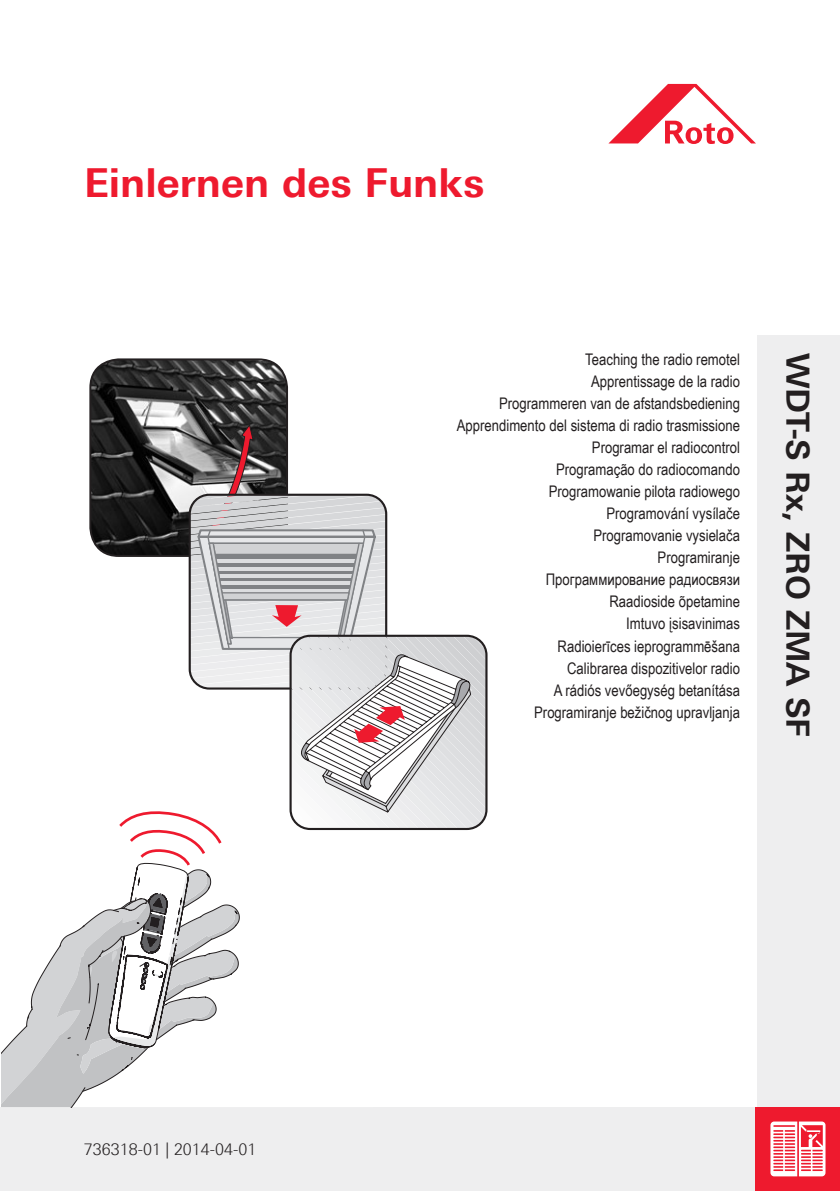
<style>
.page{position:relative;width:840px;height:1191px;background:#fff}
.page>*{position:absolute;margin:0;border:0;box-sizing:border-box;transform-origin:0 0}
.t1{font:700 40px "LT Univers Basic";color:#ee1a2e}
.t2{font:700 32px "LT Univers Basic";color:#231f20}
.t3{font:16px/22px "Arial Narrow";color:#231f20;text-align:right}
.t4{font:300 16px "LT Univers Basic";color:#231f20}
</style>
<div class="page">
<svg style="left:608px;top:84px;width:147px;height:60px"></svg>
<div style="left:0;top:1107px;width:821px;height:84px;background:#eeeeef"></div>
<div style="left:756px;top:336px;width:83px;height:771px;background:#eeeeef"></div>
<div style="left:755px;top:1107px;width:84px;height:84px;background:#ee1a2e"></div>
<svg style="left:770px;top:1121px;width:55px;height:55px"></svg>
<img style="left:92px;top:360px;width:193px;height:64px">
<svg style="left:1px;top:424px;width:485px;height:683px"></svg>
<h1 class="t1" style="left:84px;top:158px;width:402px">Einlernen des Funks</h1>
<p class="t3" style="left:456px;top:348px;width:284px">Teaching the radio remotel<br>Apprentissage de la radio<br>Programmeren van de afstandsbediening<br>Apprendimento del sistema di radio trasmissione<br>Programar el radiocontrol<br>Programação do radiocomando<br>Programowanie pilota radiowego<br>Programování vysílače<br>Programovanie vysielača<br>Programiranje<br>Программирование радиосвязи<br>Raadioside õpetamine<br>Imtuvo įsisavinimas<br>Radioierīces ieprogrammēšana<br>Calibrarea dispozitivelor radio<br>A rádiós vevőegység betanítása<br>Programiranje bežičnog upravljanja</p>
<h2 class="t2" style="left:816px;top:353px;width:386px;rotate:90deg">WDT-S Rx, ZRO ZMA SF</h2>
<p class="t4" style="left:84px;top:1139px;width:174px">736318-01 | 2014-04-01</p>
</div>
